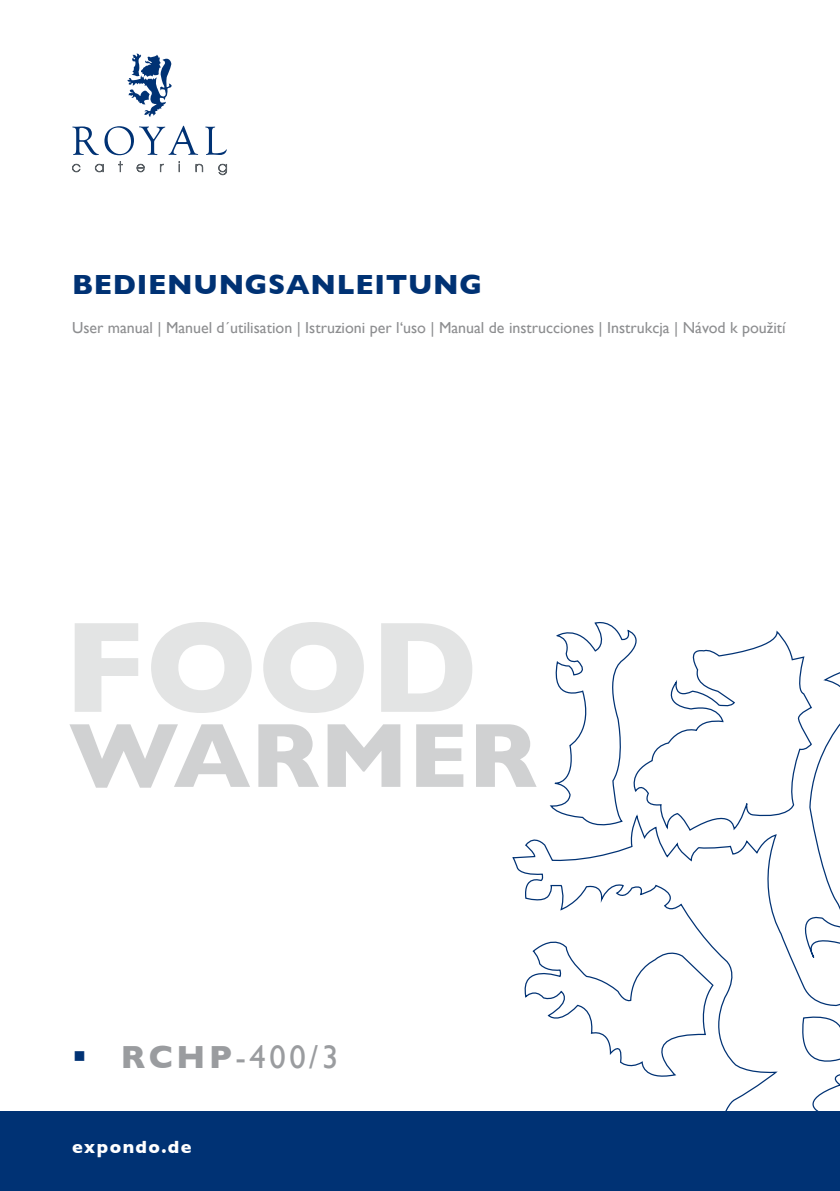
<style>
.page{position:relative;width:840px;height:1191px;background:#fff}
.page>*{position:absolute;margin:0;border:0;box-sizing:border-box;transform-origin:0 0}
.t1{font:700 130.8px "Gill Sans";color:#e3e4e4}
.t2{font:700 92.4px "Gill Sans";color:#d0d1d2}
.t3{font:32.6px "Gill Sans";color:#9a9c9f}
.t4{font:700 28.2px "Gill Sans";letter-spacing:.025em;color:#003274}
.t5{font:700 18px "Gill Sans";letter-spacing:.08em;color:#fff}
.t6{font:16px "Gill Sans";color:#8d8e90}
.s1{color:#003274}
.s2{font-weight:700}
</style>
<div class="page">
<svg style="left:512px;top:672px;width:327px;height:439px"></svg>
<svg style="left:519px;top:933px;width:195px;height:148px"></svg>
<svg style="left:549px;top:622px;width:263px;height:210px"></svg>
<div style="left:0;top:1111px;width:839px;height:80px;background:#003274"></div>
<svg style="left:127px;top:53px;width:45px;height:64px"></svg>
<svg style="left:72px;top:161px;width:155px;height:14px"></svg>
<svg style="left:72px;top:126px;width:154px;height:29px"></svg>
<h3 class="t4" style="left:72px;top:268px;width:411px">BEDIENUNGSANLEITUNG</h3>
<p class="t6" style="left:72px;top:318px;width:714px">User manual | Manuel d´utilisation | Istruzioni per l‘uso | Manual de instrucciones | Instrukcja | Návod k použití</p>
<h1 class="t1" style="left:63px;top:591px;width:415px">FOOD</h1>
<h2 class="t2" style="left:69px;top:701px;width:470px">WARMER</h2>
<h3 class="t3" style="left:72px;top:1037px;width:268px"><span class="s1">▪</span> <span class="s2">RCHP</span>-400/3</h3>
<p class="t5" style="left:72px;top:1136px;width:121px">expondo.de</p>
</div>
